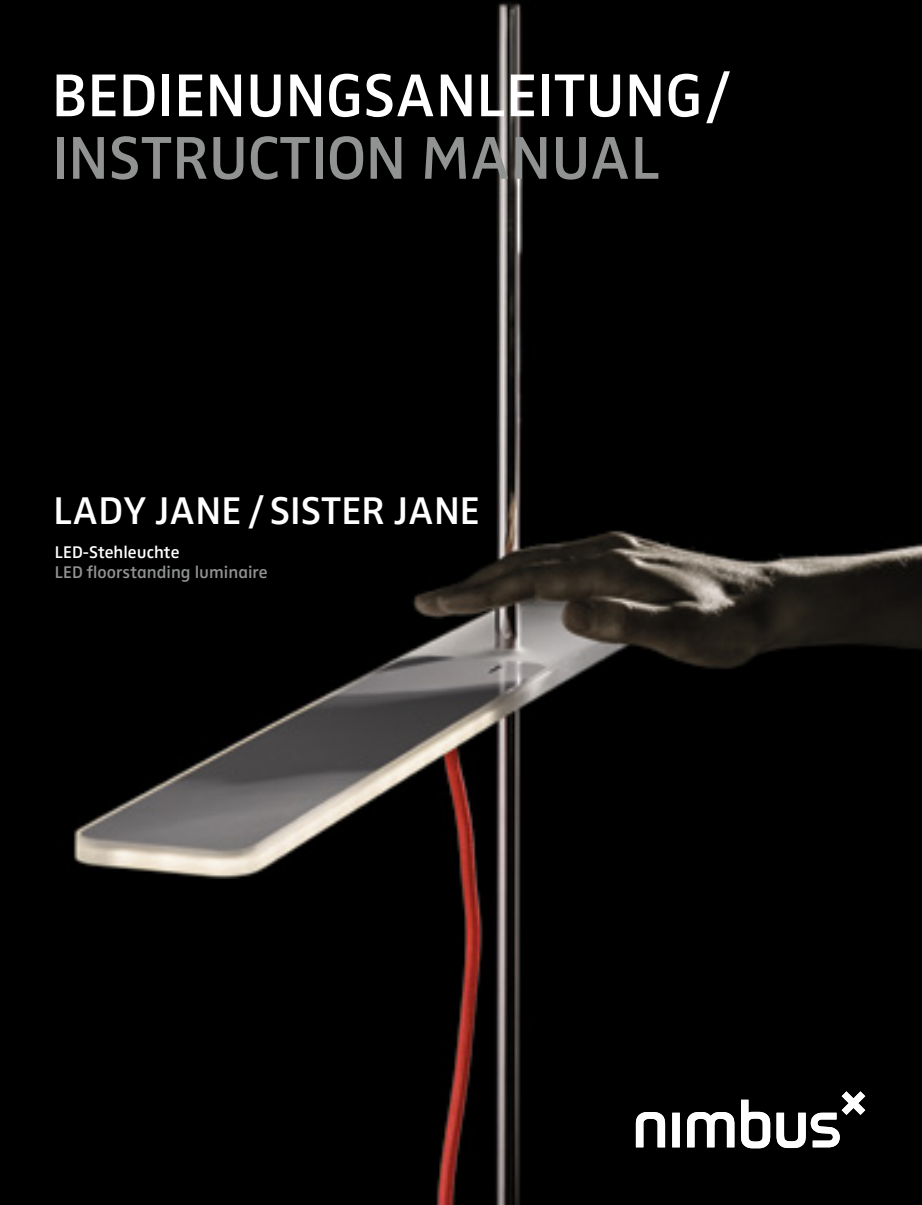
<style>
.page{position:relative;width:922px;height:1205px;background:#fff}
.page>*{position:absolute;margin:0;border:0;box-sizing:border-box;transform-origin:0 0}
.t1{font:62.5px "Zwo Semi Bold LF Plain Alt";color:#fff}
.t2{font:62.5px "Zwo Semi Bold LF Plain Alt";color:#919292}
.t3{font:40px "Zwo Semi Bold LF Plain Alt";color:#fff}
.t4{font:17.5px "Zwo Semi Bold LF Plain Alt";color:#919292}
.t5{font:17.5px "Zwo Semi Bold LF Plain Alt";color:#fff}
</style>
<div class="page">
<img style="left:0;top:0;width:921px;height:1205px">
<svg style="left:686px;top:1112px;width:48px;height:35px"></svg>
<svg style="left:672px;top:1112px;width:7px;height:35px"></svg>
<svg style="left:635px;top:1112px;width:30px;height:35px"></svg>
<svg style="left:740px;top:1099px;width:30px;height:49px"></svg>
<svg style="left:776px;top:1091px;width:89px;height:57px"></svg>
<h1 class="t1" style="left:52px;top:59px;width:681px">BEDIENUNGSANLEITUNG/</h1>
<h1 class="t2" style="left:52px;top:122px;width:610px">INSTRUCTION MANUAL</h1>
<h2 class="t3" style="left:54px;top:487px;width:427px">LADY JANE/SISTER JANE</h2>
<p class="t5" style="left:55px;top:542px;width:126px">LED-Stehleuchte</p>
<p class="t4" style="left:55px;top:562px;width:214px">LED floorstanding luminaire</p>
</div>
